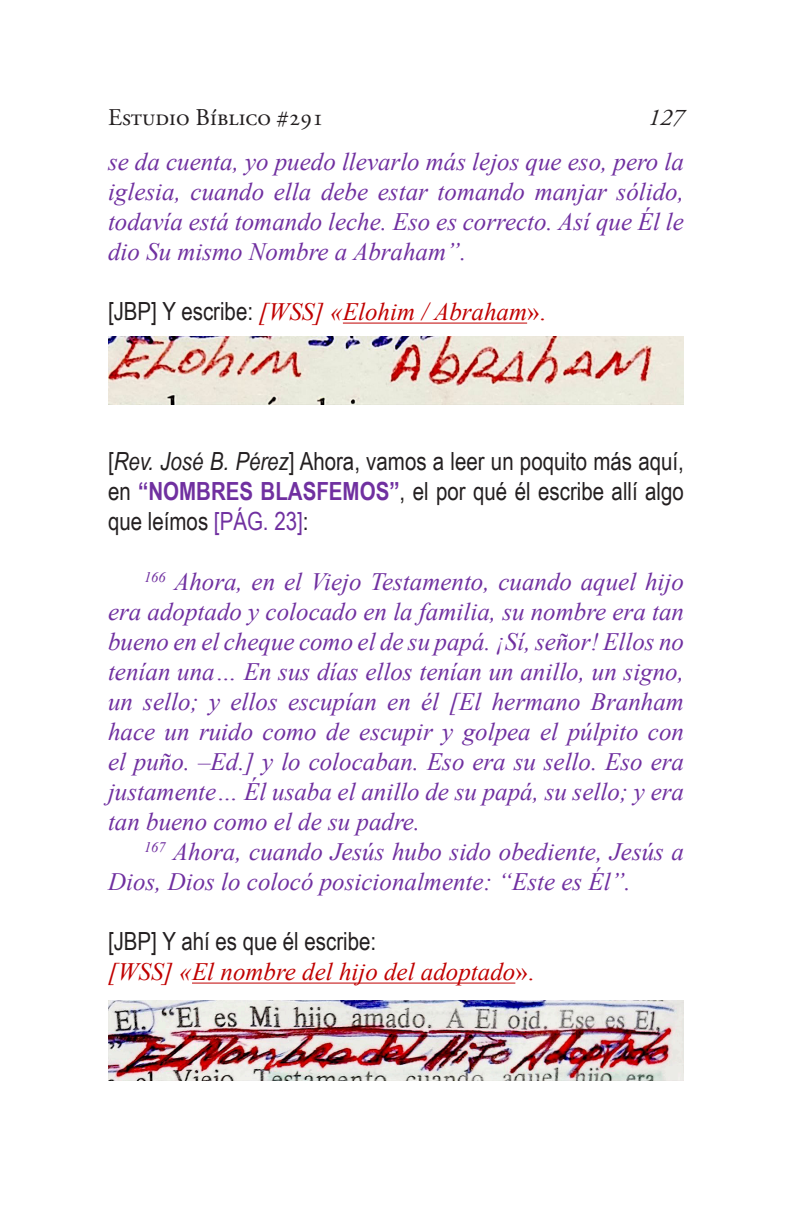
<style>
.page{position:relative;width:792px;height:1224px;background:#fff}
.page>*{position:absolute;margin:0;border:0;box-sizing:border-box;transform-origin:0 0}
.t1{font:italic 25px/30px "Times New Roman";color:#7030a0;text-align:justify}
.t2{font:25px/30px "Arial Narrow";color:#231f20;text-align:justify}
.t3{font:italic 25px "Times New Roman";color:#c00000}
.t4{font:24px "Adobe Garamond Pro";color:#231f20}
.t5{font:italic 24px "Adobe Garamond Pro";color:#231f20}
.s1{font-family:"Arial Narrow";font-style:normal;color:#231f20}
.s2{font-style:normal}
.s3{font-style:italic}
.s4{font-weight:700;color:#7030a0}
.s5{color:#7030a0}
</style>
<div class="page">
<hr style="left:343px;top:323px;width:184px;height:1px;background:#c00000">
<hr style="left:192px;top:983px;width:323px;height:1px;background:#c00000">
<img style="left:108px;top:337px;width:576px;height:67px">
<img style="left:108px;top:1001px;width:576px;height:79px">
<p class="t4" style="left:108px;top:103px;width:218px">Estudio Bíblico #291</p>
<p class="t5" style="left:648px;top:103px;width:37px">127</p>
<p class="t1" style="left:108px;top:146px;width:578px">se da cuenta, yo puedo llevarlo más lejos que eso, pero la iglesia, cuando ella debe estar tomando manjar sólido, todavía está tomando leche. Eso es correcto. Así que Él le dio Su mismo Nombre a Abraham”.</p>
<p class="t3" style="left:108px;top:295px;width:439px"><span class="s1">[JBP] Y escribe:</span> [WSS] «Elohim / Abraham<span class="s2">».</span></p>
<p class="t2" style="left:108px;top:446px;width:578px">[<span class="s3">Rev. José B. Pérez</span>] Ahora, vamos a leer un poquito más aquí, en <span class="s4">“NOMBRES BLASFEMOS”</span>, el por qué él escribe allí algo que leímos <span class="s5">[PÁG. 23]</span>:</p>
<p class="t1" style="left:108px;top:566px;width:578px;text-indent:36px"><sup>166</sup> Ahora, en el Viejo Testamento, cuando aquel hijo era adoptado y colocado en la familia, su nombre era tan bueno en el cheque como el de su papá. ¡Sí, señor! Ellos no tenían una… En sus días ellos tenían un anillo, un signo, un sello; y ellos escupían en él [El hermano Branham hace un ruido como de escupir y golpea el púlpito con el puño. –Ed.] y lo colocaban. Eso era su sello. Eso era justamente… Él usaba el anillo de su papá, su sello; y era tan bueno como el de su padre.</p>
<p class="t1" style="left:108px;top:836px;width:578px;text-indent:36px"><sup>167</sup> Ahora, cuando Jesús hubo sido obediente, Jesús a<br>Dios, Dios lo colocó posicionalmente: “Este es Él”.</p>
<p class="t2" style="left:108px;top:926px;width:270px">[JBP] Y ahí es que él escribe:</p>
<p class="t3" style="left:108px;top:955px;width:428px">[WSS] «El nombre del hijo del adoptado<span class="s2">».</span></p>
</div>
